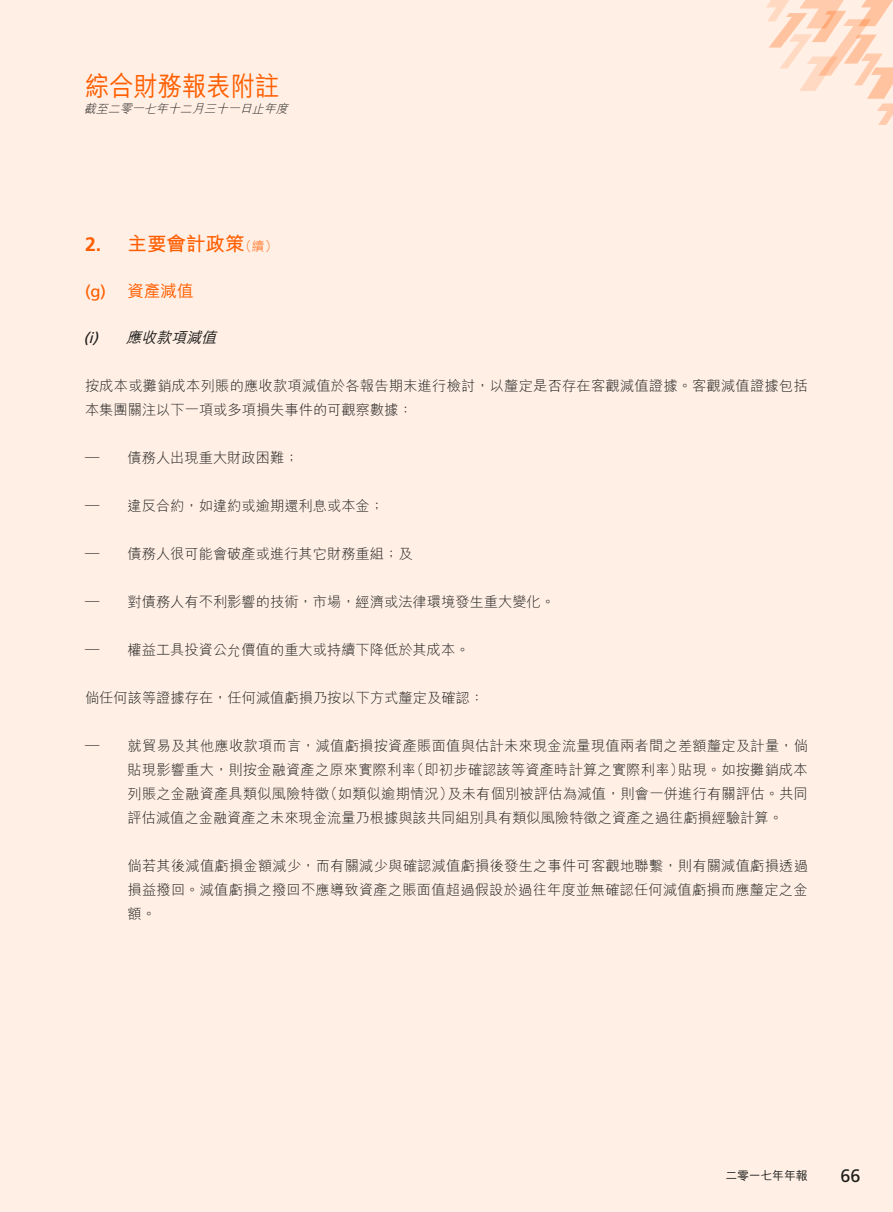
<style>
.page{position:relative;width:893px;height:1212px;background:#ffefe5}
.page>*{position:absolute;margin:0;border:0;box-sizing:border-box;transform-origin:0 0}
.t1{font:500 27px "M Hei HK";color:#ff5e00;scale:.9 1}
.Subhead_1{font:700 19.5px "M Hei HK";color:#ff5e00}
.t2{font:18px "Frutiger LT Std";color:#1d1d1b}
.Subhead_2{font:500 16.5px "M Hei HK";color:#ff5e00}
.Subhead_3{font:italic 500 15px "M Hei HK";color:#1d1d1b}
.Body_Text{font:300 14.25px/24px "M Hei HK";color:#1d1d1b;text-align:justify}
.t3{font:italic 300 12px "M Hei HK";color:#1d1d1b}
.t4{font:500 12px "M Hei HK";letter-spacing:-.02em;color:#1d1d1b}
.s1{font-family:"Frutiger LT Std"}
.s2{font-weight:300;font-size:12.75px}
.s3{font-family:"Frutiger LT Std";font-weight:400}
</style>
<div class="page">
<svg style="left:766px;top:0;width:127px;height:125px"></svg>
<h1 class="t1" style="left:85px;top:67px;width:218px">綜合財務報表附註</h1>
<p class="t3" style="left:84px;top:102px;width:209px">截至二零一七年十二月三十一日止年度</p>
<p class="Subhead_1" style="left:85px;top:230px;width:194px"><span class="s1">2.</span> 主要會計政策<span class="s2">（續）</span></p>
<p class="Subhead_2" style="left:85px;top:279px;width:110px"><span class="s3">(g)</span> 資產減值</p>
<p class="Subhead_3" style="left:83px;top:327px;width:139px"><span class="s3">(i)</span> 應收款項減值</p>
<p class="Body_Text" style="left:85px;top:373px;width:724px">按成本或攤銷成本列賬的應收款項減值於各報告期末進行檢討，以釐定是否存在客觀減值證據。客觀減值證據包括本集團關注以下一項或多項損失事件的可觀察數據：</p>
<p class="Body_Text" style="left:85px;top:445px;width:215px">— 債務人出現重大財政困難；</p>
<p class="Body_Text" style="left:85px;top:493px;width:301px">— 違反合約，如違約或逾期還利息或本金；</p>
<p class="Body_Text" style="left:85px;top:541px;width:329px">— 債務人很可能會破產或進行其它財務重組；及</p>
<p class="Body_Text" style="left:85px;top:589px;width:472px">— 對債務人有不利影響的技術，市場，經濟或法律環境發生重大變化。</p>
<p class="Body_Text" style="left:85px;top:637px;width:386px">— 權益工具投資公允價值的重大或持續下降低於其成本。</p>
<p class="Body_Text" style="left:85px;top:685px;width:400px">倘任何該等證據存在，任何減值虧損乃按以下方式釐定及確認：</p>
<p class="Body_Text" style="left:128px;top:733px;width:682px;text-indent:-43px">— 就貿易及其他應收款項而言，減值虧損按資產賬面值與估計未來現金流量現值兩者間之差額釐定及計量，倘貼現影響重大，則按金融資產之原來實際利率（即初步確認該等資產時計算之實際利率）貼現。如按攤銷成本列賬之金融資產具類似風險特徵（如類似逾期情況）及未有個別被評估為減值，則會一併進行有關評估。共同評估減值之金融資產之未來現金流量乃根據與該共同組別具有類似風險特徵之資產之過往虧損經驗計算。</p>
<p class="Body_Text" style="left:128px;top:853px;width:682px">倘若其後減值虧損金額減少，而有關減少與確認減值虧損後發生之事件可客觀地聯繫，則有關減值虧損透過損益撥回。減值虧損之撥回不應導致資產之賬面值超過假設於過往年度並無確認任何減值虧損而應釐定之金額。</p>
<p class="t4" style="left:725px;top:1167px;width:84px">二零一七年年報</p>
<p class="t2" style="left:840px;top:1165px;width:22px">66</p>
</div>
